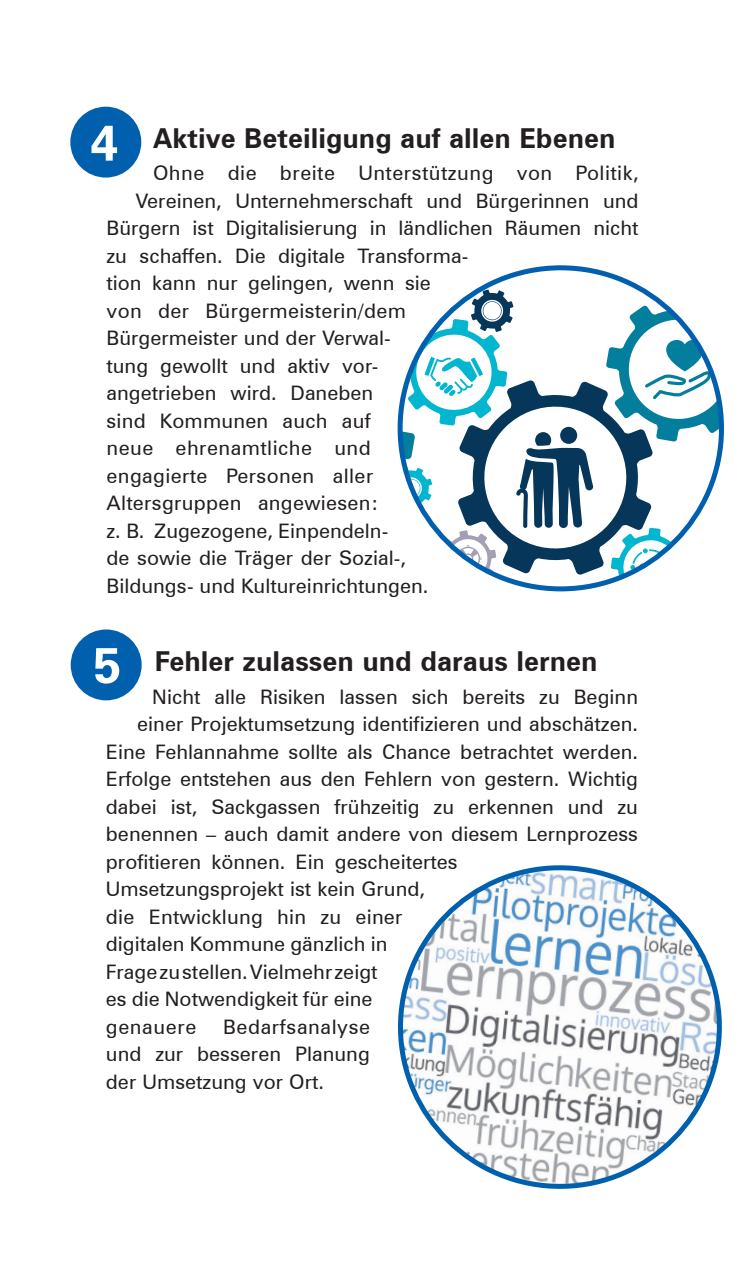
<style>
.page{position:relative;width:745px;height:1276px;background:#fff}
.page>*{position:absolute;margin:0;border:0;box-sizing:border-box;transform-origin:0 0}
.t1{font:700 27.5px "Zurich BT";color:#231f20}
.t2{font:20px/27.5px "Zurich BT";color:#231f20;text-align:justify}
.t3{font:20px "Zurich BT";letter-spacing:.025em;color:#231f20}
.t4{font:20px "Zurich BT";letter-spacing:.02em;color:#231f20}
.t5{font:20px "Zurich BT";letter-spacing:.03em;color:#231f20}
.s1{font-size:50px;color:#fff}
</style>
<div class="page">
<div style="left:71px;top:629px;width:70px;height:71px;background:#0160ae;border-radius:50%"></div>
<div style="left:70px;top:107px;width:71px;height:71px;background:#0160ae;border-radius:50%"></div>
<svg style="left:398px;top:865px;width:324px;height:324px"></svg>
<svg style="left:403px;top:268px;width:318px;height:321px"></svg>
<h1 class="t1" style="left:90px;top:121px;width:526px"><span class="s1">4</span> Aktive Beteiligung auf allen Ebenen</h1>
<p class="t3" style="left:153px;top:161px;width:486px">Ohne die breite Unterstützung von Politik,</p>
<p class="t2" style="left:135px;top:186px;width:504px">Vereinen, Unternehmerschaft und Bürgerinnen und</p>
<p class="t2" style="left:106px;top:214px;width:533px">Bürgern ist Digitalisierung in ländlichen Räumen nicht</p>
<p class="t2" style="left:106px;top:241px;width:363px">zu schaffen. Die digitale Transforma-</p>
<p class="t2" style="left:106px;top:269px;width:326px">tion kann nur gelingen, wenn sie</p>
<p class="t2" style="left:106px;top:296px;width:301px">von der Bürgermeisterin/dem</p>
<p class="t2" style="left:106px;top:324px;width:286px">Bürgermeister und der Verwal-</p>
<p class="t2" style="left:106px;top:351px;width:273px">tung gewollt und aktiv vor-</p>
<p class="t2" style="left:106px;top:379px;width:268px">angetrieben wird. Daneben</p>
<p class="t2" style="left:106px;top:406px;width:266px">sind Kommunen auch auf</p>
<p class="t4" style="left:106px;top:436px;width:265px">neue ehrenamtliche und</p>
<p class="t2" style="left:106px;top:461px;width:268px">engagierte Personen aller</p>
<p class="t2" style="left:106px;top:489px;width:273px">Altersgruppen angewiesen:</p>
<p class="t2" style="left:106px;top:516px;width:283px">z. B. Zugezogene, Einpendeln-</p>
<p class="t2" style="left:106px;top:544px;width:301px">de sowie die Träger der Sozial-,</p>
<p class="t2" style="left:106px;top:571px;width:323px">Bildungs- und Kultureinrichtungen.</p>
<h1 class="t1" style="left:93px;top:644px;width:505px"><span class="s1">5</span> Fehler zulassen und daraus lernen</h1>
<p class="t2" style="left:152px;top:682px;width:487px">Nicht alle Risiken lassen sich bereits zu Beginn</p>
<p class="t2" style="left:137px;top:710px;width:502px">einer Projektumsetzung identifizieren und abschätzen.</p>
<p class="t2" style="left:106px;top:737px;width:533px">Eine Fehlannahme sollte als Chance betrachtet werden.</p>
<p class="t2" style="left:106px;top:765px;width:533px">Erfolge entstehen aus den Fehlern von gestern. Wichtig</p>
<p class="t2" style="left:106px;top:792px;width:533px">dabei ist, Sackgassen frühzeitig zu erkennen und zu</p>
<p class="t2" style="left:106px;top:820px;width:533px">benennen – auch damit andere von diesem Lernprozess</p>
<p class="t2" style="left:106px;top:847px;width:353px">profitieren können. Ein gescheitertes</p>
<p class="t2" style="left:106px;top:875px;width:320px">Umsetzungsprojekt ist kein Grund,</p>
<p class="t2" style="left:106px;top:902px;width:298px">die Entwicklung hin zu einer</p>
<p class="t2" style="left:106px;top:930px;width:283px">digitalen Kommune gänzlich in</p>
<p class="t2" style="left:106px;top:957px;width:273px">Frage zu stellen. Vielmehr zeigt</p>
<p class="t2" style="left:106px;top:985px;width:268px">es die Notwendigkeit für eine</p>
<p class="t5" style="left:106px;top:1014px;width:92px">genauere</p>
<p class="t2" style="left:106px;top:1012px;width:265px;text-indent:117px">Bedarfsanalyse und zur besseren Planung der Umsetzung vor Ort.</p>
</div>
